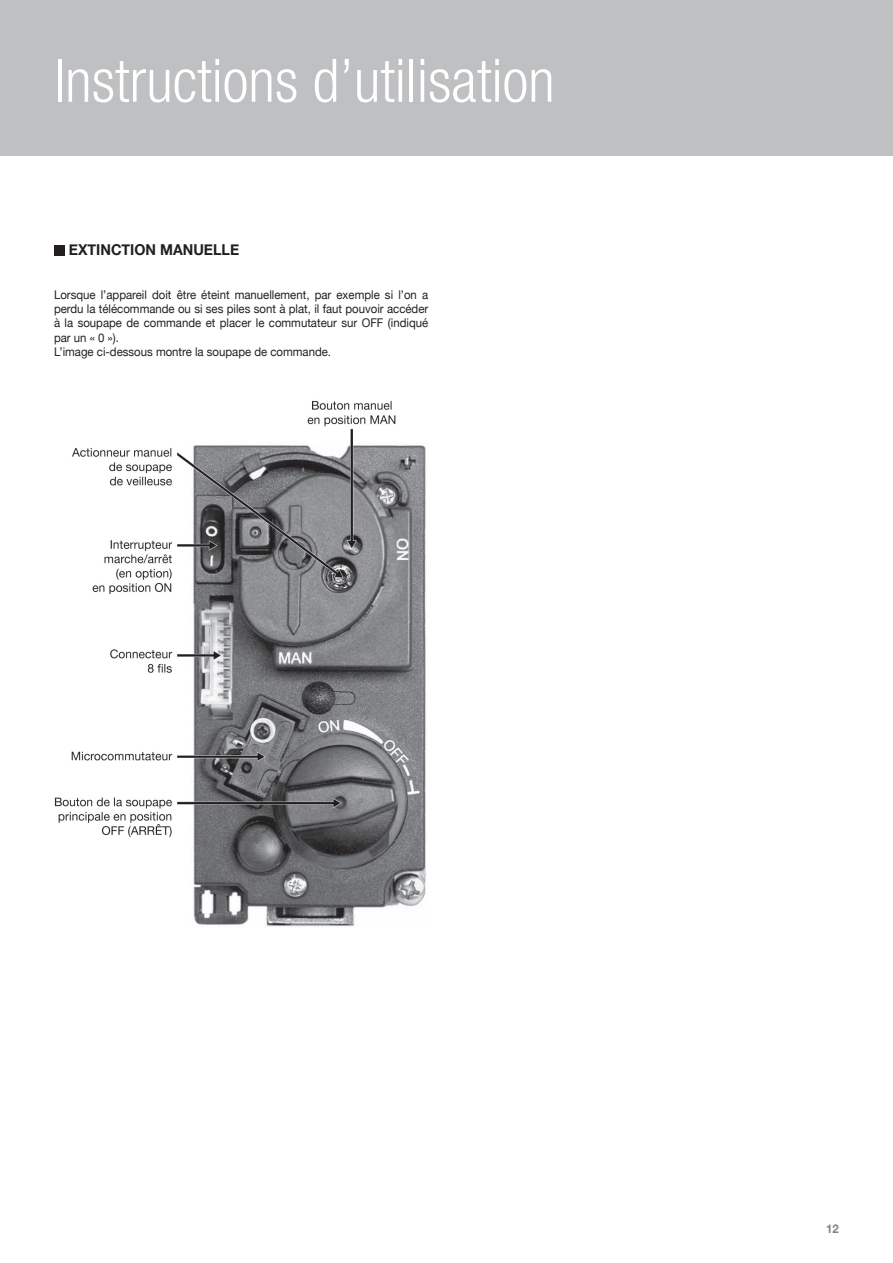
<style>
.page{position:relative;width:893px;height:1263px;background:#fff}
.page>*{position:absolute;margin:0;border:0;box-sizing:border-box;transform-origin:0 0}
.t1{font:300 condensed 60px "Helvetica Neue";color:#fff}
.t2{font:700 15px "Helvetica Neue";color:#231f20;scale:.95 1}
.t3{font:12px/14.4px "Helvetica Neue";color:#231f20;scale:.95 1}
.t4{font:700 12px "Helvetica Neue";color:#808285;scale:.95 1}
</style>
<div class="page">
<div style="left:0;top:0;width:893px;height:156px;background:#bfc0c2"></div>
<div style="left:54px;top:245px;width:11px;height:10px;background:#231f20"></div>
<img style="left:54px;top:400px;width:372px;height:527px">
<h1 class="t1" style="left:54px;top:46px;width:502px">Instructions d’utilisation</h1>
<p class="t2" style="left:69px;top:238px;width:181px">EXTINCTION MANUELLE</p>
<p class="t3" style="left:54px;top:288px;width:395px">Lorsque l’appareil doit être éteint manuellement, par exemple si l’on a perdu la télécommande ou si ses piles sont à plat, il faut pouvoir accéder à la soupape de commande et placer le commutateur sur OFF (indiqué par un « 0 »).<br>L’image ci-dessous montre la soupape de commande.</p>
<p class="t4" style="left:826px;top:1219px;width:15px">12</p>
</div>
